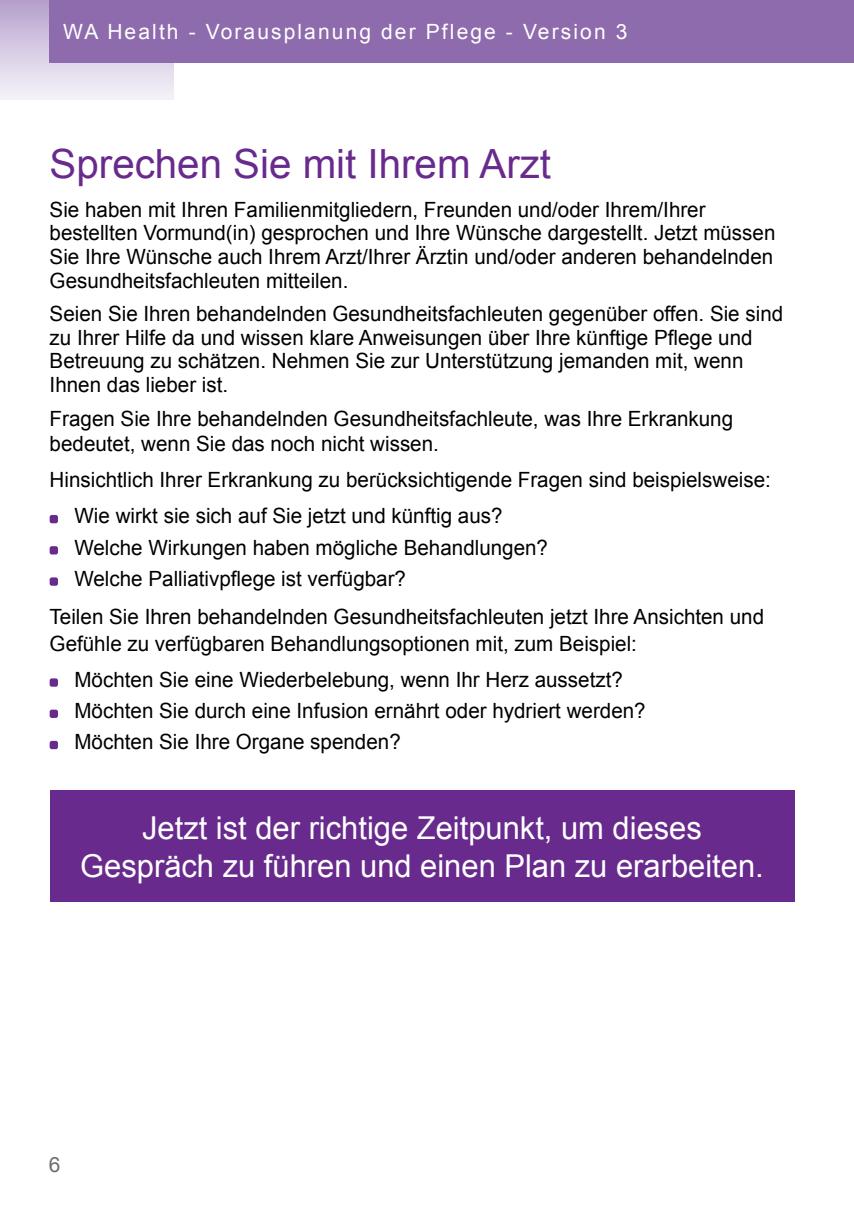
<style>
.page{position:relative;width:854px;height:1216px;background:#fff}
.page>*{position:absolute;margin:0;border:0;box-sizing:border-box;transform-origin:0 0}
.t1{font:40.25px "Arial";color:#682b8d}
.t2{font:31.5px/38.5px "Arial";color:#fff;text-align:center}
.t3{font:21px/23.6px "Arial";color:#000}
.t4{font:21px "Arial";letter-spacing:.1em;color:#fff}
.t5{font:21px "Arial";color:#6d6e71}
</style>
<div class="page">
<div style="left:0;top:0;width:174px;height:99px;background:linear-gradient(to bottom,#b5a0cb,#f3f1f8)"></div>
<div style="left:50px;top:0;width:803px;height:62px;background:#8e6bac"></div>
<div style="left:50px;top:515px;width:8px;height:8px;background:#682b8d;border-radius:2px"></div>
<div style="left:50px;top:546px;width:8px;height:8px;background:#682b8d;border-radius:2px"></div>
<div style="left:50px;top:577px;width:8px;height:8px;background:#682b8d;border-radius:2px"></div>
<div style="left:50px;top:678px;width:8px;height:8px;background:#682b8d;border-radius:2px"></div>
<div style="left:50px;top:709px;width:8px;height:9px;background:#682b8d;border-radius:2px"></div>
<div style="left:50px;top:740px;width:8px;height:9px;background:#682b8d;border-radius:2px"></div>
<div style="left:50px;top:791px;width:744px;height:111px;background:#682b8d"></div>
<p class="t4" style="left:63px;top:18px;width:565px">WA Health - Vorausplanung der Pflege - Version 3</p>
<h1 class="t1" style="left:50px;top:138px;width:503px">Sprechen Sie mit Ihrem Arzt</h1>
<p class="t3" style="left:50px;top:198px;width:727px">Sie haben mit Ihren Familienmitgliedern, Freunden und/oder Ihrem/Ihrer bestellten Vormund(in) gesprochen und Ihre Wünsche dargestellt. Jetzt müssen Sie Ihre Wünsche auch Ihrem Arzt/Ihrer Ärztin und/oder anderen behandelnden Gesundheitsfachleuten mitteilen.</p>
<p class="t3" style="left:50px;top:302px;width:734px">Seien Sie Ihren behandelnden Gesundheitsfachleuten gegenüber offen. Sie sind zu Ihrer Hilfe da und wissen klare Anweisungen über Ihre künftige Pflege und Betreuung zu schätzen. Nehmen Sie zur Unterstützung jemanden mit, wenn Ihnen das lieber ist.</p>
<p class="t3" style="left:50px;top:406px;width:684px;line-height:25.2px">Fragen Sie Ihre behandelnden Gesundheitsfachleute, was Ihre Erkrankung bedeutet, wenn Sie das noch nicht wissen.</p>
<p class="t3" style="left:74px;top:462px;width:697px;line-height:36.2px;text-indent:-25px">Hinsichtlich Ihrer Erkrankung zu berücksichtigende Fragen sind beispielsweise:<br>Wie wirkt sie sich auf Sie jetzt und künftig aus?</p>
<p class="t3" style="left:74px;top:531px;width:475px;line-height:31.2px">Welche Wirkungen haben mögliche Behandlungen?<br>Welche Palliativpflege ist verfügbar?</p>
<p class="t3" style="left:50px;top:604px;width:715px;line-height:26.2px">Teilen Sie Ihren behandelnden Gesundheitsfachleuten jetzt Ihre Ansichten und<br>Gefühle zu verfügbaren Behandlungsoptionen mit, zum Beispiel:</p>
<p class="t3" style="left:74px;top:664px;width:572px;line-height:31.2px">Möchten Sie eine Wiederbelebung, wenn Ihr Herz aussetzt?<br>Möchten Sie durch eine Infusion ernährt oder hydriert werden?<br>Möchten Sie Ihre Organe spenden?</p>
<h2 class="t2" style="left:80px;top:808px;width:684px">Jetzt ist der richtige Zeitpunkt, um dieses<br>Gespräch zu führen und einen Plan zu erarbeiten.</h2>
<p class="t5" style="left:49px;top:1150px;width:13px">6</p>
</div>
